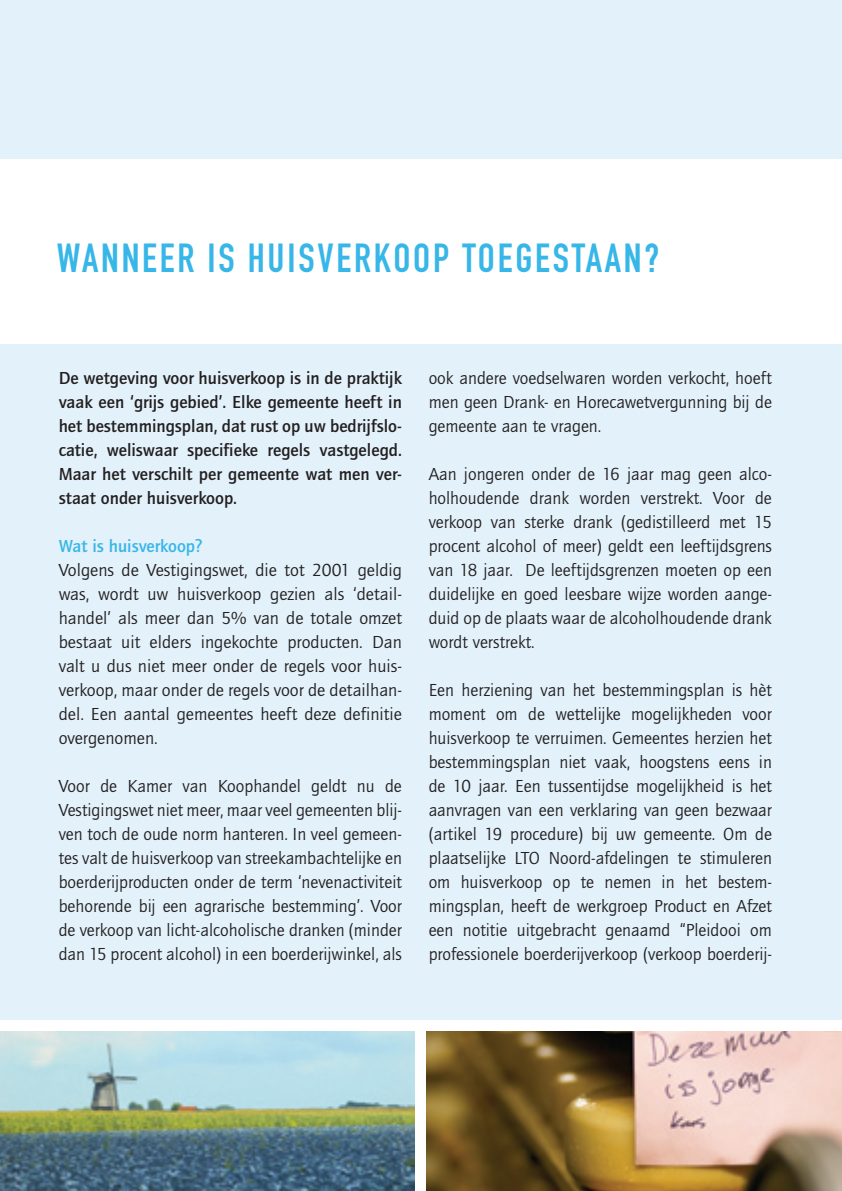
<style>
.page{position:relative;width:842px;height:1191px;background:#fff}
.page>*{position:absolute;margin:0;border:0;box-sizing:border-box;transform-origin:0 0}
.t1{font:40px "DIN Engschrift";letter-spacing:.07em;color:#37b6e8}
.bodytekst{font:18px/24px "Quay Sans";color:#231f20;text-align:justify}
.Intro{font:500 18px/24px "Quay Sans";color:#231f20;text-align:justify}
.kop_-_alinea{font:500 18px "Quay Sans";color:#37b6e8}
</style>
<div class="page">
<div style="left:0;top:0;width:842px;height:1019px;background:#e2f1fa"></div>
<img style="left:0;top:1031px;width:414px;height:160px">
<img style="left:426px;top:1031px;width:416px;height:160px">
<div style="left:0;top:159px;width:842px;height:185px;background:#fff"></div>
<p class="t1" style="left:57px;top:235px;width:604px">WANNEER IS HUISVERKOOP TOEGESTAAN?</p>
<p class="Intro" style="left:59px;top:366px;width:345px">De wetgeving voor huisverkoop is in de praktijk vaak een ‘grijs gebied’. Elke gemeente heeft in het bestemmingsplan, dat rust op uw bedrijfslo&shy;catie, weliswaar specifieke regels vastgelegd.<br>Maar het verschilt per gemeente wat men ver&shy;staat onder huisverkoop.</p>
<p class="kop_-_alinea" style="left:59px;top:536px;width:145px">Wat is huisverkoop?</p>
<p class="bodytekst" style="left:59px;top:558px;width:345px">Volgens de Vestigingswet, die tot 2001 geldig was, wordt uw huisverkoop gezien als ‘detail&shy;handel’ als meer dan 5% van de totale omzet bestaat uit elders ingekochte producten. Dan valt u dus niet meer onder de regels voor huis&shy;verkoop, maar onder de regels voor de detailhan&shy;del. Een aantal gemeentes heeft deze definitie overgenomen.</p>
<p class="bodytekst" style="left:59px;top:774px;width:345px">Voor de Kamer van Koophandel geldt nu de Vestigingswet niet meer, maar veel gemeenten blij&shy;ven toch de oude norm hanteren. In veel gemeen&shy;tes valt de huisverkoop van streekambachtelijke en boerderijproducten onder de term ‘nevenactiviteit behorende bij een agrarische bestemming’. Voor de verkoop van licht-alcoholische dranken (minder dan 15 procent alcohol) in een boerderijwinkel, als</p>
<p class="bodytekst" style="left:429px;top:366px;width:345px">ook andere voedselwaren worden verkocht, hoeft men geen Drank- en Horecawetvergunning bij de gemeente aan te vragen.</p>
<p class="bodytekst" style="left:429px;top:462px;width:345px">Aan jongeren onder de 16 jaar mag geen alco&shy;holhoudende drank worden verstrekt. Voor de verkoop van sterke drank (gedistilleerd met 15 procent alcohol of meer) geldt een leeftijdsgrens van 18 jaar. De leeftijdsgrenzen moeten op een duidelijke en goed leesbare wijze worden aange&shy;duid op de plaats waar de alcoholhoudende drank wordt verstrekt.</p>
<p class="bodytekst" style="left:429px;top:678px;width:345px">Een herziening van het bestemmingsplan is hèt moment om de wettelijke mogelijkheden voor huisverkoop te verruimen. Gemeentes herzien het bestemmingsplan niet vaak, hoogstens eens in de 10 jaar. Een tussentijdse mogelijkheid is het aanvragen van een verklaring van geen bezwaar (artikel 19 procedure) bij uw gemeente. Om de plaatselijke LTO Noord-afdelingen te stimuleren om huisverkoop op te nemen in het bestem&shy;mingsplan, heeft de werkgroep Product en Afzet een notitie uitgebracht genaamd “Pleidooi om professionele boerderijverkoop (verkoop boerderij-</p>
</div>
